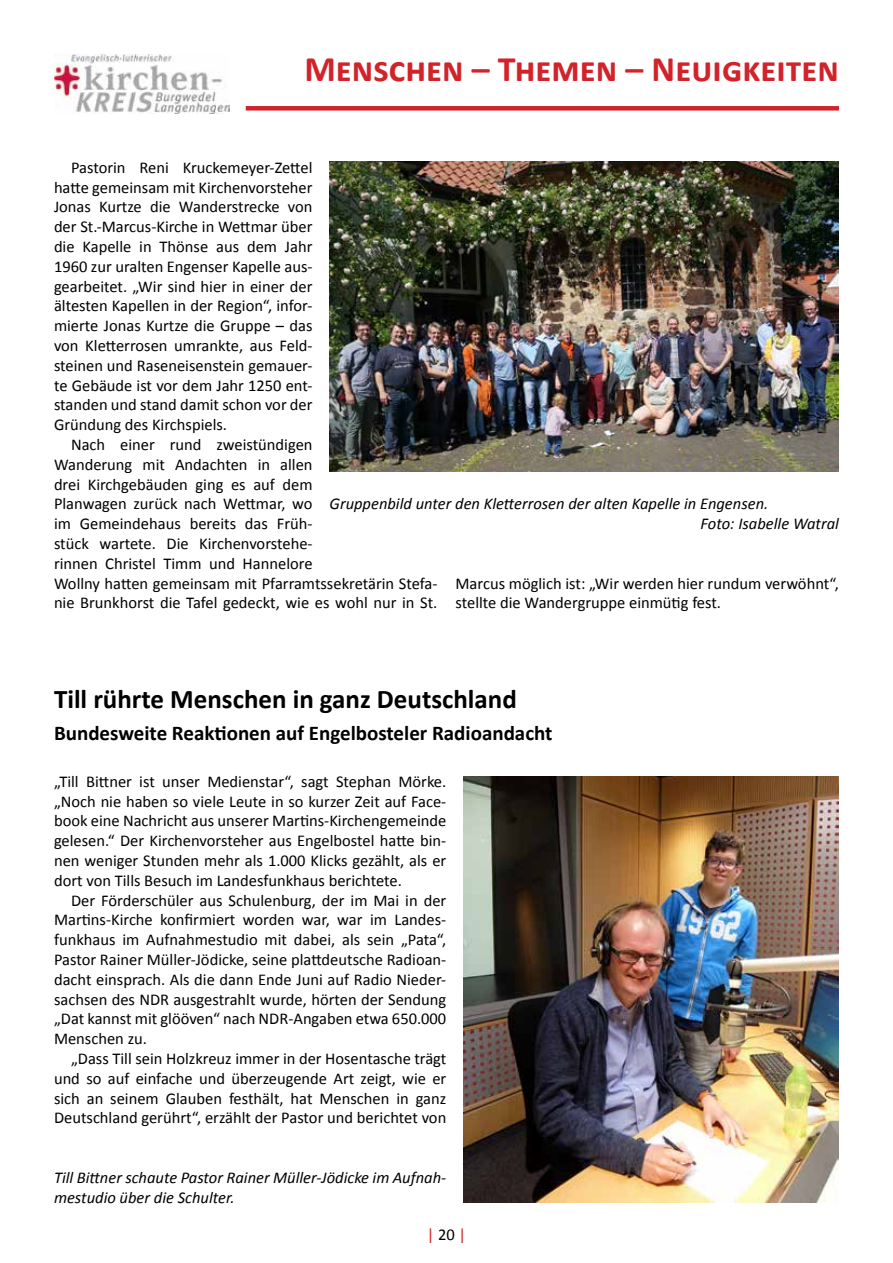
<style>
.page{position:relative;width:893px;height:1263px;background:#fff}
.page>*{position:absolute;margin:0;border:0;box-sizing:border-box;transform-origin:0 0}
.t1{font:700 36px "Calibri";color:#d2232a}
.t2{font:700 27px "Calibri";color:#000}
.t3{font:700 21px "Calibri";color:#000}
.t4{font:16.5px/19.8px "Calibri";color:#000;text-align:justify}
.t5{font:italic 16.5px/19.8px "Calibri";color:#000}
.t6{font:16.5px "Calibri";color:#d2232a}
.s1{color:#000}
</style>
<div class="page">
<img style="left:54px;top:54px;width:176px;height:59px">
<div style="left:246px;top:106px;width:593px;height:5px;background:#d2232a"></div>
<img style="left:330px;top:162px;width:509px;height:309px">
<img style="left:463px;top:776px;width:376px;height:427px">
<h1 class="t1" style="left:304px;top:46px;width:536px">Menschen – Themen – Neuigkeiten</h1>
<p class="t4" style="left:54px;top:157px;width:260px;text-indent:17px">Pastorin Reni Kruckemeyer-Zettel hatte gemeinsam mit Kirchenvorsteher Jonas Kurtze die Wanderstrecke von der St.-Marcus-Kirche in Wettmar über die Kapelle in Thönse aus dem Jahr 1960 zur uralten Engenser Kapelle aus&shy;gearbeitet. „Wir sind hier in einer der ältesten Kapellen in der Region“, infor&shy;mierte Jonas Kurtze die Gruppe – das von Kletterrosen umrankte, aus Feld&shy;steinen und Raseneisenstein gemauer&shy;te Gebäude ist vor dem Jahr 1250 ent&shy;standen und stand damit schon vor der Gründung des Kirchspiels.</p>
<p class="t4" style="left:54px;top:435px;width:385px;text-align:left;text-indent:17px">Nach einer rund zweistündigen<br>Wanderung mit Andachten in allen<br>drei Kirchgebäuden ging es auf dem<br>Planwagen zurück nach Wettmar, wo<br>im Gemeindehaus bereits das Früh-<br>stück wartete. Die Kirchenvorstehe-<br>rinnen Christel Timm und Hannelore<br>Wollny hatten gemeinsam mit Pfarramtssekretärin Stefa&shy;nie Brunkhorst die Tafel gedeckt, wie es wohl nur in St.</p>
<p class="t5" style="left:701px;top:493px;width:140px;text-indent:-371px">Gruppenbild unter den Kletterrosen der alten Kapelle in Engensen.<br>Foto: Isabelle Watral</p>
<p class="t4" style="left:455px;top:573px;width:385px">Marcus möglich ist: „Wir werden hier rundum verwöhnt“, stellte die Wandergruppe einmütig fest.</p>
<h2 class="t2" style="left:54px;top:682px;width:464px">Till rührte Menschen in ganz Deutschland</h2>
<p class="t3" style="left:54px;top:719px;width:500px">Bundesweite Reaktionen auf Engelbosteler Radioandacht</p>
<p class="t4" style="left:54px;top:771px;width:394px">„Till Bittner ist unser Medienstar“, sagt Stephan Mörke. „Noch nie haben so viele Leute in so kurzer Zeit auf Face&shy;book eine Nachricht aus unserer Martins-Kirchengemeinde gelesen.“ Der Kirchenvorsteher aus Engelbostel hatte bin&shy;nen weniger Stunden mehr als 1.000 Klicks gezählt, als er dort von Tills Besuch im Landesfunkhaus berichtete.</p>
<p class="t4" style="left:54px;top:890px;width:394px;text-indent:17px">Der Förderschüler aus Schulenburg, der im Mai in der Martins-Kirche konfirmiert worden war, war im Landes&shy;funkhaus im Aufnahmestudio mit dabei, als sein „Pata“, Pastor Rainer Müller-Jödicke, seine plattdeutsche Radioan&shy;dacht einsprach. Als die dann Ende Juni auf Radio Nieder&shy;sachsen des NDR ausgestrahlt wurde, hörten der Sendung „Dat kannst mit glööven“ nach NDR-Angaben etwa 650.000<br>Menschen zu.</p>
<p class="t4" style="left:54px;top:1048px;width:394px;text-indent:17px">„Dass Till sein Holzkreuz immer in der Hosentasche trägt und so auf einfache und überzeugende Art zeigt, wie er sich an seinem Glauben festhält, hat Menschen in ganz Deutschland gerührt“, erzählt der Pastor und berichtet von</p>
<p class="t5" style="left:54px;top:1167px;width:394px">Till Bittner schaute Pastor Rainer Müller-Jödicke im Aufnah&shy;mestudio über die Schulter.</p>
<p class="t6" style="left:427px;top:1224px;width:41px">| <span class="s1">20</span> |</p>
</div>
